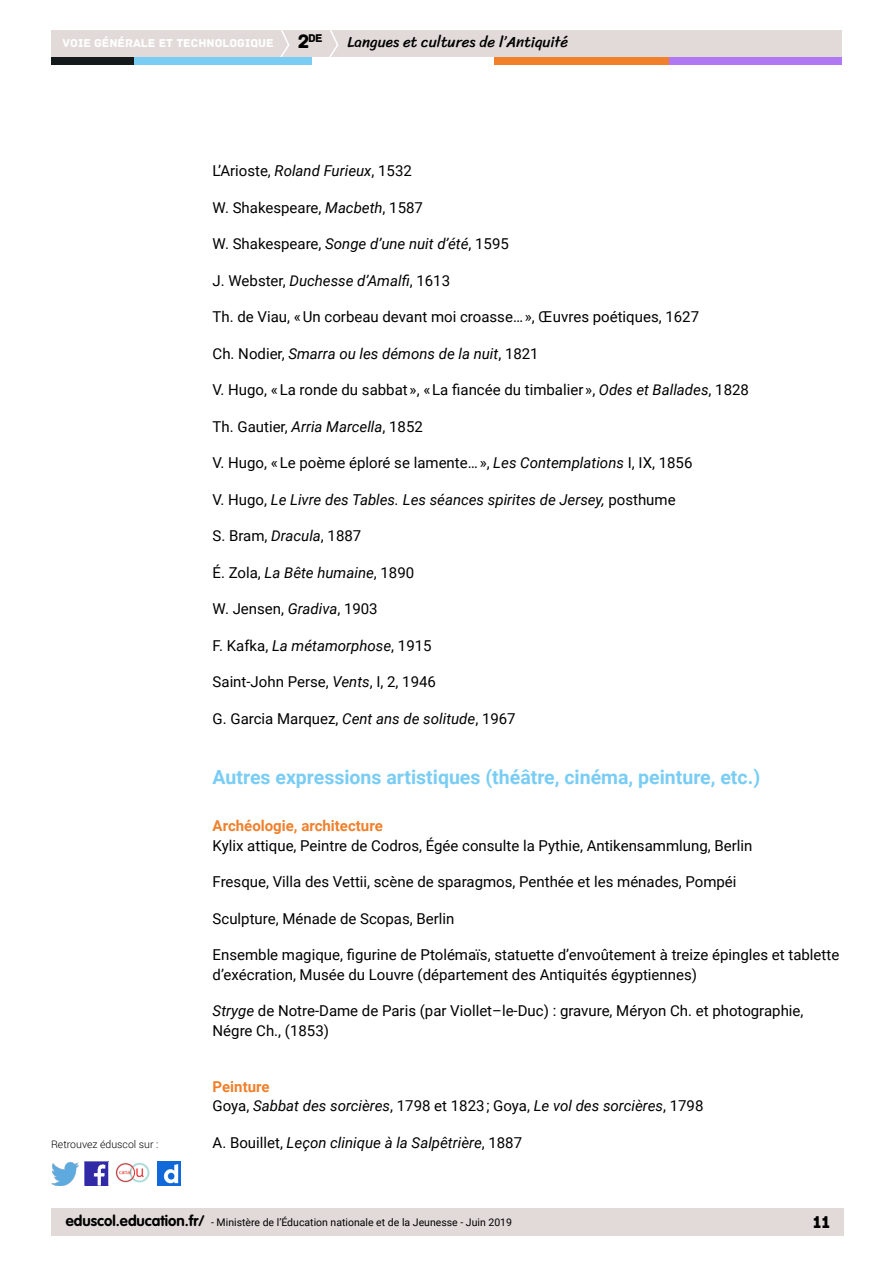
<style>
.page{position:relative;width:893px;height:1263px;background:#fff}
.page>*{position:absolute;margin:0;border:0;box-sizing:border-box;transform-origin:0 0}
.t1{font:700 19.5px "Roboto";color:#79cdf4}
.t2{font:18px "Archive";color:#000}
.t3{font:15px/19.5px "Roboto";color:#000}
.t4{font:italic 15px/19.5px "Roboto";color:#000}
.t5{font:15px "Sriracha";color:#000}
.t6{font:700 15px "Roboto";color:#f0802b}
.t7{font:12px "Archive";color:#fff}
.t8{font:11.85px "Archive";color:#000}
.t9{font:10.5px "Roboto";color:#000}
.t10{font:300 10.5px "Roboto";color:#000}
.s1{font-size:20.4px}
.s2{font-style:italic}
.s3{font-style:normal}
.s4{font-weight:700;font-style:normal;color:#f0802b}
.s5{font-family:"VAG Rounded Std";font-weight:700;font-size:15px}
</style>
<div class="page">
<div style="left:51px;top:1209px;width:792px;height:27px;background:#e1dad8"></div>
<img style="left:85px;top:1162px;width:23px;height:23px">
<img style="left:51px;top:1163px;width:28px;height:22px">
<img style="left:158px;top:1162px;width:22px;height:23px">
<img style="left:115px;top:1162px;width:35px;height:21px">
<div style="left:51px;top:30px;width:791px;height:27px;background:#e1dad8"></div>
<svg style="left:280px;top:30px;width:10px;height:27px"></svg>
<svg style="left:329px;top:30px;width:9px;height:27px"></svg>
<div style="left:133px;top:57px;width:179px;height:8px;background:#79cdf4"></div>
<div style="left:51px;top:57px;width:82px;height:8px;background:#141a1c"></div>
<div style="left:667px;top:57px;width:175px;height:8px;background:#b078f2"></div>
<div style="left:494px;top:57px;width:175px;height:8px;background:#f0802b"></div>
<p class="t8" style="left:298px;top:31px;width:27px"><span class="s1">2</span>de</p>
<p class="t7" style="left:63px;top:36px;width:212px">VOIE GÉNÉRALE ET TECHNOLOGIQUE</p>
<p class="t5" style="left:348px;top:33px;width:222px">Langues et cultures de l’Antiquité</p>
<p class="t3" style="left:213px;top:160px;width:201px">L’Arioste, <span class="s2">Roland Furieux</span>, 1532</p>
<p class="t3" style="left:213px;top:197px;width:212px">W. Shakespeare, <span class="s2">Macbeth</span>, 1587</p>
<p class="t3" style="left:213px;top:233px;width:298px">W. Shakespeare, <span class="s2">Songe d’une nuit d’été</span>, 1595</p>
<p class="t4" style="left:213px;top:270px;width:239px"><span class="s3">J. Webster,</span> Duchesse d’Amalfi<span class="s3">, 1613</span></p>
<p class="t3" style="left:213px;top:306px;width:488px">Th. de Viau, « Un corbeau devant moi croasse… », Œuvres poétiques, 1627</p>
<p class="t4" style="left:213px;top:343px;width:328px"><span class="s3">Ch. Nodier,</span> Smarra ou les démons de la nuit<span class="s3">, 1821</span></p>
<p class="t3" style="left:213px;top:379px;width:538px">V. Hugo, « La ronde du sabbat », « La fiancée du timbalier », <span class="s2">Odes et Ballades</span>, 1828</p>
<p class="t3" style="left:213px;top:416px;width:212px">Th. Gautier, <span class="s2">Arria Marcella</span>, 1852</p>
<p class="t3" style="left:213px;top:452px;width:481px">V. Hugo, « Le poème éploré se lamente… », <span class="s2">Les Contemplations</span> I, IX, 1856</p>
<p class="t4" style="left:213px;top:489px;width:464px"><span class="s3">V. Hugo,</span> Le Livre des Tables. Les séances spirites de Jersey, <span class="s3">posthume</span></p>
<p class="t3" style="left:213px;top:525px;width:150px">S. Bram, <span class="s2">Dracula</span>, 1887</p>
<p class="t4" style="left:213px;top:562px;width:203px"><span class="s3">É. Zola,</span> La Bête humaine<span class="s3">, 1890</span></p>
<p class="t3" style="left:213px;top:598px;width:167px">W. Jensen, <span class="s2">Gradiva</span>, 1903</p>
<p class="t4" style="left:213px;top:635px;width:221px"><span class="s3">F. Kafka,</span> La métamorphose<span class="s3">, 1915</span></p>
<p class="t3" style="left:213px;top:672px;width:225px">Saint-John Perse, <span class="s2">Vents</span>, I, 2, 1946</p>
<p class="t3" style="left:213px;top:708px;width:305px">G. Garcia Marquez, <span class="s2">Cent ans de solitude</span>, 1967</p>
<p class="t10" style="left:51px;top:1137px;width:109px">Retrouvez éduscol sur :</p>
<h1 class="t1" style="left:213px;top:763px;width:549px">Autres expressions artistiques (théâtre, cinéma, peinture, etc.)</h1>
<p class="t6" style="left:213px;top:815px;width:172px">Archéologie, architecture</p>
<p class="t3" style="left:213px;top:835px;width:541px">Kylix attique, Peintre de Codros, Égée consulte la Pythie, Antikensammlung, Berlin</p>
<p class="t3" style="left:213px;top:871px;width:525px">Fresque, Villa des Vettii, scène de sparagmos, Penthée et les ménades, Pompéi</p>
<p class="t3" style="left:213px;top:908px;width:243px">Sculpture, Ménade de Scopas, Berlin</p>
<p class="t3" style="left:213px;top:944px;width:628px">Ensemble magique, figurine de Ptolémaïs, statuette d’envoûtement à treize épingles et tablette d’exécration, Musée du Louvre (département des Antiquités égyptiennes)</p>
<p class="t3" style="left:213px;top:1000px;width:592px"><span class="s2">Stryge</span> de Notre-Dame de Paris (par Viollet–le-Duc) : gravure, Méryon Ch. et photographie,<br>Négre Ch., (1853)</p>
<p class="t4" style="left:213px;top:1076px;width:492px"><span class="s4">Peinture<br></span><span class="s3">Goya,</span> Sabbat des sorcières<span class="s3">, 1798 et 1823 ; Goya,</span> Le vol des sorcières<span class="s3">, 1798</span></p>
<p class="t4" style="left:213px;top:1132px;width:311px"><span class="s3">A. Bouillet,</span> Leçon clinique à la Salpêtrière<span class="s3">, 1887</span></p>
<p class="t9" style="left:66px;top:1215px;width:448px"><span class="s5">eduscol.education.fr/</span> - Ministère de l’Éducation nationale et de la Jeunesse - Juin 2019</p>
<p class="t2" style="left:813px;top:1211px;width:19px">11</p>
</div>
